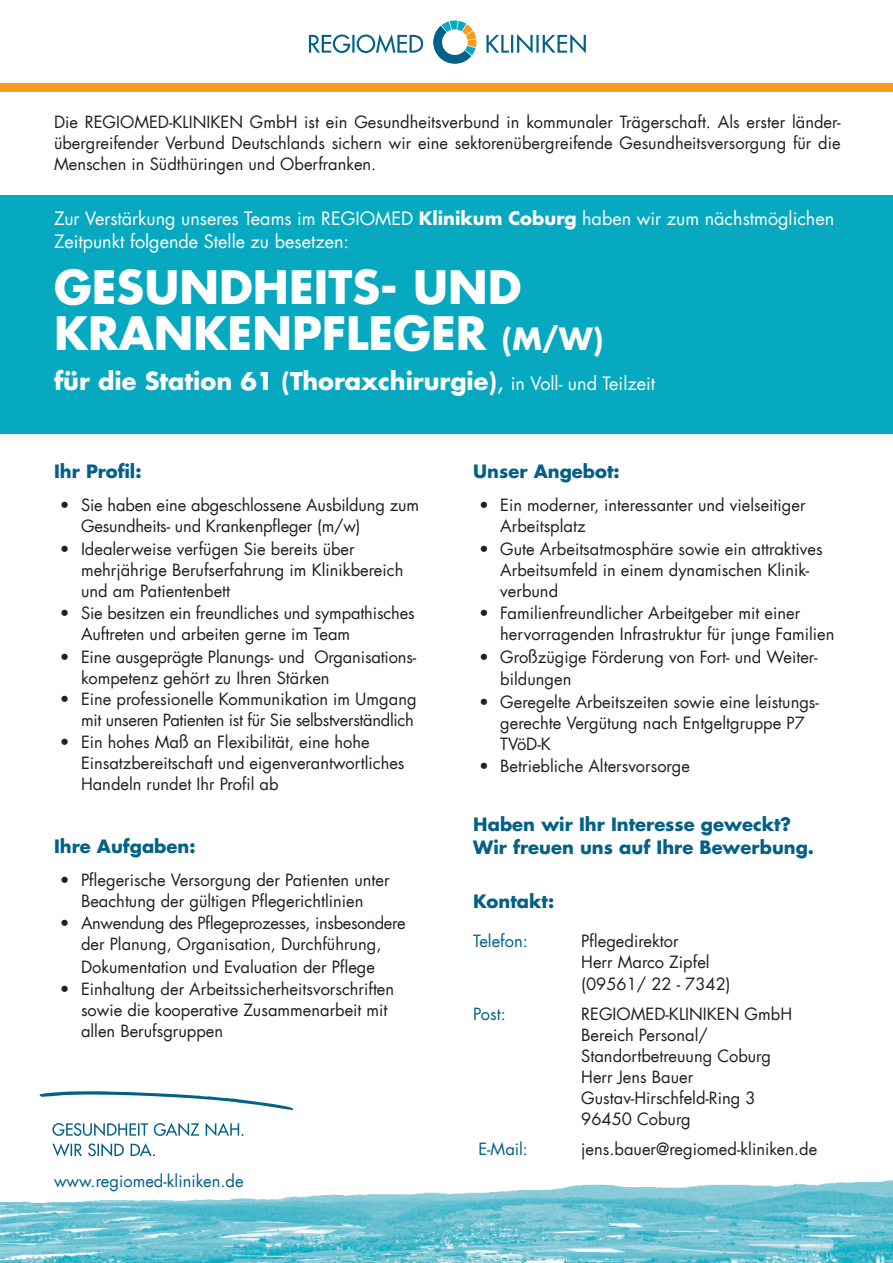
<style>
.page{position:relative;width:893px;height:1263px;background:#fff}
.page>*{position:absolute;margin:0;border:0;box-sizing:border-box;transform-origin:0 0}
.t1{font:700 45px/46.5px "Futura Com";color:#fff}
.t2{font:700 24px "Futura Com";color:#fff}
.t3{font:18px/22.5px "Futura Com";color:#fff}
.t4{font:700 18px "Futura Com";color:#046087}
.t5{font:16.5px/21px "Futura Com";color:#231f20}
.t6{font:16.5px/21px "Futura Com";letter-spacing:-.02em;color:#231f20;text-align:right}
.t7{font:16.5px "Futura Com";color:#046087}
.s1{font-weight:700}
.s2{font-size:30px}
.s3{font-weight:500}
.s4{font-weight:400;font-size:18px}
</style>
<div class="page">
<img style="left:0;top:1134px;width:893px;height:129px">
<svg style="left:433px;top:20px;width:44px;height:44px"></svg>
<svg style="left:309px;top:34px;width:114px;height:19px"></svg>
<svg style="left:486px;top:34px;width:100px;height:19px"></svg>
<div style="left:0;top:83px;width:893px;height:9px;background:#f89c1c"></div>
<svg style="left:52px;top:1123px;width:191px;height:13px"></svg>
<svg style="left:52px;top:1143px;width:103px;height:13px"></svg>
<svg style="left:39px;top:1091px;width:254px;height:19px"></svg>
<div style="left:0;top:196px;width:893px;height:238px;background:#06a9c0"></div>
<p class="t5" style="left:54px;top:112px;width:788px;text-align:justify">Die REGIOMED-KLINIKEN GmbH ist ein Gesundheitsverbund in kommunaler Trägerschaft. Als erster länder&shy;übergreifender Verbund Deutschlands sichern wir eine sektorenübergreifende Gesundheitsversorgung für die Menschen in Südthüringen und Oberfranken.</p>
<p class="t3" style="left:54px;top:207px;width:782px">Zur Verstärkung unseres Teams im REGIOMED <span class="s1">Klinikum Coburg</span> haben wir zum nächstmöglichen<br>Zeitpunkt folgende Stelle zu besetzen:</p>
<h1 class="t1" style="left:54px;top:262px;width:551px">GESUNDHEITS- UND<br>KRANKENPFLEGER <span class="s2">(M/W)</span></h1>
<h2 class="t2" style="left:54px;top:362px;width:603px">für die Station 61 (Thoraxchirurgie)<span class="s3">,</span> <span class="s4">in Voll- und Teilzeit</span></h2>
<p class="t4" style="left:54px;top:458px;width:89px">Ihr Profil:</p>
<p class="t5" style="left:81px;top:495px;width:340px;text-indent:-21px">• Sie haben eine abgeschlossene Ausbildung zum<br>Gesundheits- und Krankenpfleger (m/w)</p>
<p class="t5" style="left:81px;top:538px;width:324px;text-indent:-21px">• Idealerweise verfügen Sie bereits über mehrjährige Berufserfahrung im Klinikbereich und am Patientenbett</p>
<p class="t5" style="left:81px;top:603px;width:335px;text-indent:-21px">• Sie besitzen ein freundliches und sympathisches<br>Auftreten und arbeiten gerne im Team</p>
<p class="t5" style="left:81px;top:646px;width:337px;text-indent:-21px">• Eine ausgeprägte Planungs- und Organisations&shy;kompetenz gehört zu Ihren Stärken</p>
<p class="t6" style="left:60px;top:688px;width:358px">• Eine professionelle Kommunikation im Umgang mit unseren Patienten ist für Sie selbstverständlich</p>
<p class="t5" style="left:81px;top:732px;width:325px;text-indent:-21px">• Ein hohes Maß an Flexibilität, eine hohe<br>Einsatzbereitschaft und eigenverantwortliches<br>Handeln rundet Ihr Profil ab</p>
<p class="t4" style="left:473px;top:458px;width:148px">Unser Angebot:</p>
<p class="t5" style="left:500px;top:495px;width:307px;text-indent:-21px">• Ein moderner, interessanter und vielseitiger<br>Arbeitsplatz</p>
<p class="t5" style="left:500px;top:538px;width:324px;text-indent:-21px">• Gute Arbeitsatmosphäre sowie ein attraktives<br>Arbeitsumfeld in einem dynamischen Klinik&shy;verbund</p>
<p class="t5" style="left:500px;top:603px;width:336px;text-indent:-21px">• Familienfreundlicher Arbeitgeber mit einer hervorragenden Infrastruktur für junge Familien</p>
<p class="t5" style="left:500px;top:645px;width:319px;line-height:22.5px;text-indent:-21px">• Großzügige Förderung von Fort- und Weiter&shy;bildungen</p>
<p class="t5" style="left:500px;top:691px;width:320px;text-indent:-21px">• Geregelte Arbeitszeiten sowie eine leistungs&shy;gerechte Vergütung nach Entgeltgruppe P7<br>TVöD-K</p>
<p class="t5" style="left:479px;top:756px;width:212px">• Betriebliche Altersvorsorge</p>
<p class="t4" style="left:473px;top:811px;width:319px">Haben wir Ihr Interesse geweckt?</p>
<p class="t4" style="left:54px;top:832px;width:143px">Ihre Aufgaben:</p>
<p class="t4" style="left:473px;top:833px;width:342px">Wir freuen uns auf Ihre Bewerbung.</p>
<p class="t5" style="left:60px;top:869px;width:331px;text-align:center">• Pflegerische Versorgung der Patienten unter<br>Beachtung der gültigen Pflegerichtlinien</p>
<p class="t6" style="left:60px;top:912px;width:347px;text-align:center">• Anwendung des Pflegeprozesses, insbesondere der Planung, Organisation, Durchführung,</p>
<p class="t5" style="left:81px;top:956px;width:296px">Dokumentation und Evaluation der Pflege</p>
<p class="t5" style="left:81px;top:978px;width:315px;text-indent:-21px">• Einhaltung der Arbeitssicherheitsvorschriften sowie die kooperative Zusammenarbeit mit allen Berufsgruppen</p>
<p class="t4" style="left:473px;top:887px;width:82px">Kontakt:</p>
<p class="t7" style="left:473px;top:930px;width:56px">Telefon:</p>
<p class="t5" style="left:581px;top:931px;width:151px">Pflegedirektor<br>Herr Marco Zipfel (09561/ 22 - 7342)</p>
<p class="t7" style="left:473px;top:1002px;width:34px">Post:</p>
<p class="t5" style="left:581px;top:1003px;width:212px">REGIOMED-KLINIKEN GmbH<br>Bereich Personal/<br>Standortbetreuung Coburg<br>Herr Jens Bauer<br>Gustav-Hirschfeld-Ring 3<br>96450 Coburg</p>
<p class="t7" style="left:478px;top:1137px;width:51px">E-Mail:</p>
<p class="t5" style="left:581px;top:1138px;width:237px">jens.bauer@regiomed-kliniken.de</p>
<p class="t7" style="left:54px;top:1170px;width:191px">www.regiomed-kliniken.de</p>
</div>
